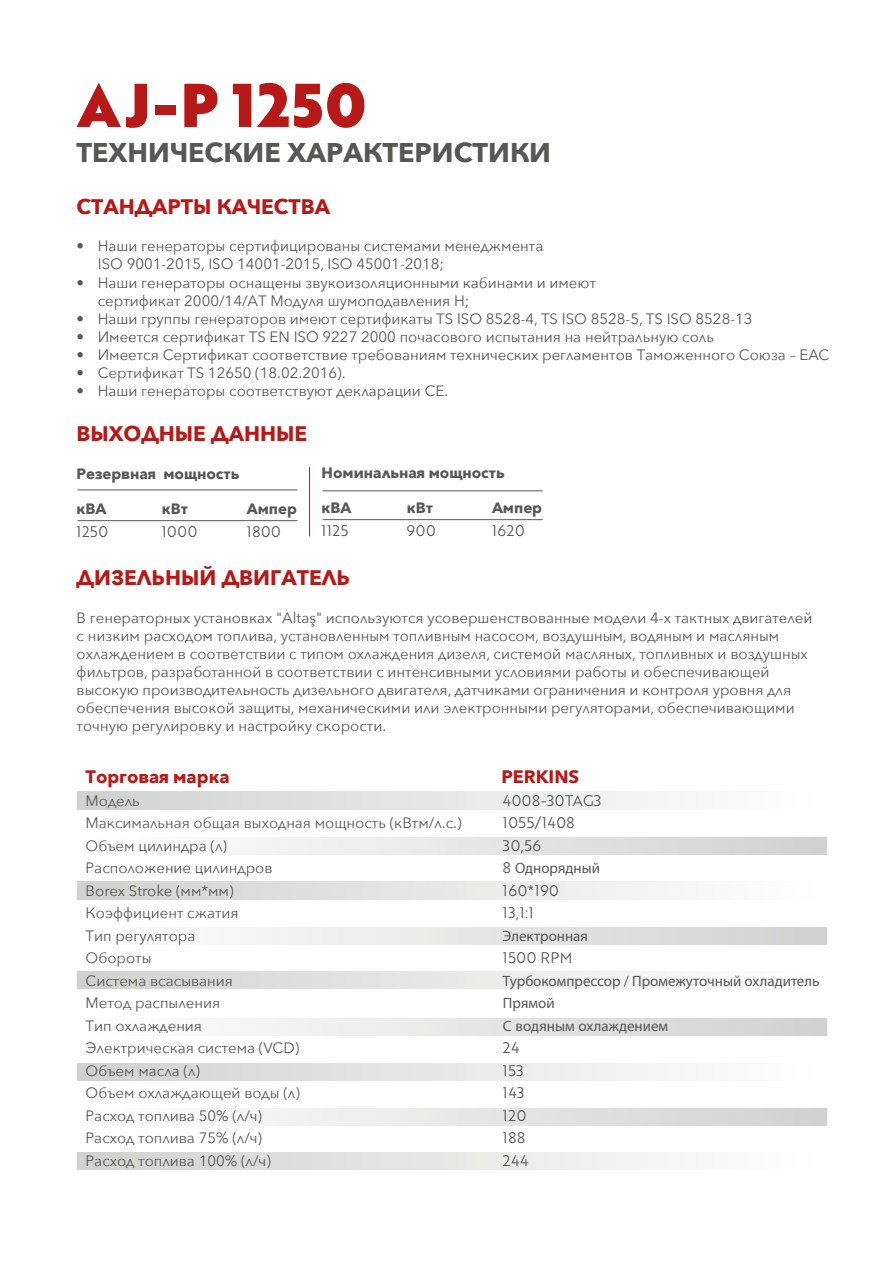
<style>
.page{position:relative;width:883px;height:1263px;background:#fff}
.page>*{position:absolute;margin:0;border:0;box-sizing:border-box;transform-origin:0 0}
.t1{font:60px "Brother 1816 Black";letter-spacing:.04em;color:#b71918}
.t2{font:700 27px "Avenir Next";color:#575756}
.t3{font:700 21px "Avenir Next";color:#b71918}
.t4{font:700 18px "Avenir Next";color:#b71918}
.t5{font:15px/22.5px "Avenir Next";color:#575756}
.t6{font:15px/22.5px "Myriad Pro";color:#575756}
.t7{font:15px/22.5px "Brother 1816 Book";letter-spacing:.04em;color:#575756}
.t8{font:700 15px "Avenir Next";color:#575756}
.s1{font-family:"Brother 1816 Book"}
</style>
<div class="page">
<hr style="left:322px;top:519px;width:220px;height:1px;background:#575756">
<hr style="left:322px;top:490px;width:220px;height:1px;background:#575756">
<hr style="left:309px;top:467px;width:1px;height:69px;background:#b71918">
<hr style="left:77px;top:520px;width:220px;height:1px;background:#575756">
<hr style="left:77px;top:489px;width:220px;height:1px;background:#575756">
<div style="left:78px;top:792px;width:748px;height:17px;background:linear-gradient(to right,#d1d1d1,#fff)"></div>
<div style="left:78px;top:837px;width:748px;height:17px;background:linear-gradient(to right,#fff,#d1d1d1)"></div>
<div style="left:78px;top:882px;width:748px;height:17px;background:linear-gradient(to right,#d1d1d1,#fff)"></div>
<div style="left:78px;top:927px;width:748px;height:17px;background:linear-gradient(to right,#fff,#d1d1d1)"></div>
<div style="left:78px;top:971px;width:748px;height:18px;background:linear-gradient(to right,#d1d1d1,#fff)"></div>
<div style="left:78px;top:1018px;width:748px;height:17px;background:linear-gradient(to right,#fff,#d1d1d1)"></div>
<div style="left:78px;top:1063px;width:748px;height:17px;background:linear-gradient(to right,#d1d1d1,#fff)"></div>
<div style="left:78px;top:1152px;width:748px;height:18px;background:linear-gradient(to right,#d1d1d1,#fff)"></div>
<div style="left:78px;top:1108px;width:748px;height:17px;background:linear-gradient(to right,#fff,#d1d1d1)"></div>
<h1 class="t1" style="left:77px;top:59px;width:290px">AJ-P 1250</h1>
<h2 class="t2" style="left:76px;top:129px;width:476px">ТЕХНИЧЕСКИЕ ХАРАКТЕРИСТИКИ</h2>
<h3 class="t3" style="left:76px;top:188px;width:255px">СТАНДАРТЫ КАЧЕСТВА</h3>
<p class="t5" style="left:98px;top:237px;width:447px;line-height:18px;text-indent:-21px">• Наши генераторы сертифицированы системами менеджмента<br>ISO 9001-2015, ISO 14001-2015, ISO 45001-2018;</p>
<p class="t5" style="left:98px;top:273px;width:499px;line-height:18px;text-indent:-21px">• Наши генераторы оснащены звукоизоляционными кабинами и имеют сертификат 2000/14/АТ Модуля шумоподавления H;</p>
<p class="t5" style="left:76px;top:306px;width:677px">• Наши группы генераторов имеют сертификаты TS ISO 8528-4, TS ISO 8528-5, TS ISO 8528-13</p>
<p class="t5" style="left:76px;top:324px;width:639px">• Имеется сертификат TS EN ISO 9227 2000 почасового испытания на нейтральную соль</p>
<p class="t5" style="left:76px;top:342px;width:754px">• Имеется Сертификат соответствие требованиям технических регламентов Таможенного Союза – EAC</p>
<p class="t5" style="left:76px;top:360px;width:270px">• Сертификат TS 12650 (18.02.2016).</p>
<p class="t5" style="left:76px;top:378px;width:373px">• Наши генераторы соответствуют декларации CE.</p>
<h3 class="t3" style="left:76px;top:416px;width:232px">ВЫХОДНЫЕ ДАННЫЕ</h3>
<p class="t8" style="left:76px;top:461px;width:164px">Резервная мощность</p>
<p class="t8" style="left:321px;top:460px;width:184px">Номинальная мощность</p>
<p class="t8" style="left:76px;top:496px;width:31px">кВА</p>
<p class="t8" style="left:162px;top:496px;width:28px">кВт</p>
<p class="t8" style="left:247px;top:496px;width:52px">Ампер</p>
<p class="t7" style="left:76px;top:519px;width:33px">1250</p>
<p class="t7" style="left:162px;top:519px;width:37px">1000</p>
<p class="t7" style="left:247px;top:519px;width:35px">1800</p>
<p class="t8" style="left:321px;top:495px;width:31px">кВА</p>
<p class="t8" style="left:407px;top:495px;width:28px">кВт</p>
<p class="t8" style="left:492px;top:495px;width:52px">Ампер</p>
<p class="t7" style="left:321px;top:518px;width:28px">1125</p>
<p class="t7" style="left:407px;top:518px;width:30px">900</p>
<p class="t7" style="left:492px;top:518px;width:34px">1620</p>
<h3 class="t3" style="left:77px;top:559px;width:275px">ДИЗЕЛЬНЫЙ ДВИГАТЕЛЬ</h3>
<p class="t5" style="left:77px;top:608px;width:737px;line-height:18px">В генераторных установках "Altaş" используются усовершенствованные модели 4-х тактных двигателей с низким расходом топлива, установленным топливным насосом, воздушным, водяным и масляным охлаждением в соответствии с типом охлаждения дизеля, системой масляных, топливных и воздушных фильтров, разработанной в соответствии с интенсивными условиями работы и обеспечивающей высокую производительность дизельного двигателя, датчиками ограничения и контроля уровня для обеспечения высокой защиты, механическими или электронными регуляторами, обеспечивающими точную регулировку и настройку скорости.</p>
<p class="t4" style="left:86px;top:761px;width:145px">Торговая марка</p>
<p class="t4" style="left:501px;top:761px;width:79px">PERKINS</p>
<p class="t5" style="left:86px;top:788px;width:377px">Модель<br>Максимальная общая выходная мощность (кВтм/л.с.)<br>Объем цилиндра (л)<br>Расположение цилиндров<br>Borex Stroke (мм*мм)<br>Коэффициент сжатия<br>Тип регулятора<br>Обороты<br>Система всасывания<br>Метод распыления<br>Тип охлаждения<br>Электрическая система (VCD)<br>Объем масла (л)<br>Объем охлаждающей воды (л)<br>Расход топлива 50% (л/ч)<br>Расход топлива 75% (л/ч)<br>Расход топлива 100% (л/ч)</p>
<p class="t7" style="left:503px;top:788px;width:100px">4008-30TAG3<br>1055/1408<br>30,56</p>
<p class="t6" style="left:503px;top:857px;width:99px"><span class="s1">8</span> Однорядный</p>
<p class="t7" style="left:503px;top:878px;width:57px">160*190<br>13,1:1</p>
<p class="t6" style="left:503px;top:924px;width:87px">Электронная</p>
<p class="t7" style="left:503px;top:946px;width:71px">1500 RPM</p>
<p class="t6" style="left:503px;top:969px;width:318px">Турбокомпрессор / Промежуточный охладитель<br>Прямой<br>С водяным охлаждением</p>
<p class="t7" style="left:503px;top:1036px;width:27px">24<br>153<br>143<br>120<br>188<br>244</p>
</div>
